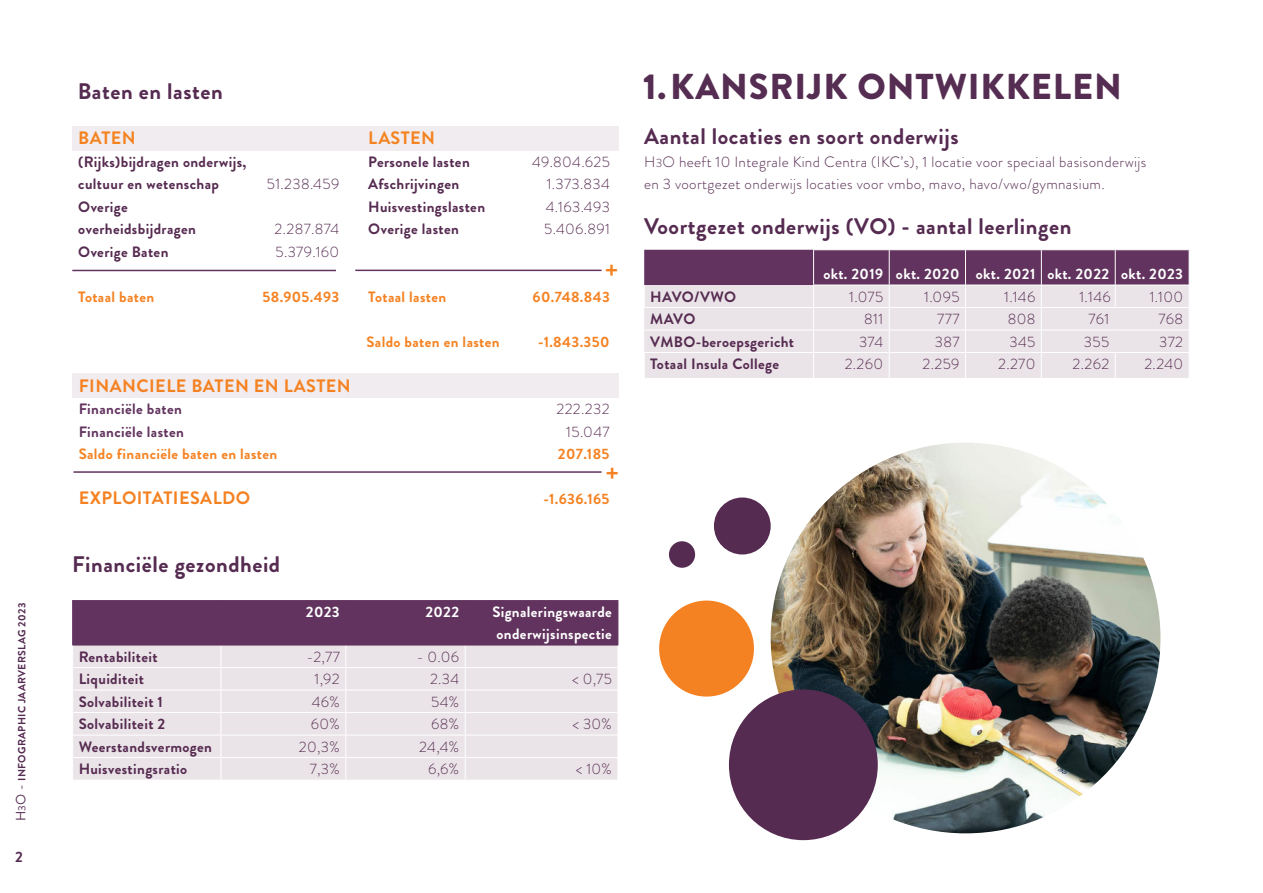
<style>
.page{position:relative;width:1263px;height:893px;background:#fff}
.page>*{position:absolute;margin:0;border:0;box-sizing:border-box;transform-origin:0 0}
.t1{font:900 36px "Brandon Grotesque";letter-spacing:.025em;color:#562d52}
.t2{font:700 25.5px "Brandon Grotesque";color:#f58222}
.t3{font:700 22.5px "Brandon Grotesque";letter-spacing:.025em;color:#562b51}
.t4{font:700 18px "Brandon Grotesque";letter-spacing:.025em;color:#f58222}
.t5{font:700 18px "Brandon Grotesque";letter-spacing:.02em;color:#f58321}
.t6{font:300 15px/22.5px "Brandon Grotesque";letter-spacing:.025em;color:#562b51}
.t7{font:700 15px/22.5px "Brandon Grotesque";letter-spacing:.025em;color:#562b51}
.t8{font:700 15px "Brandon Grotesque";letter-spacing:.025em;color:#f58222}
.t9{font:700 15px/22.5px "Brandon Grotesque";letter-spacing:.025em;color:#fff}
.t10{font:700 15px/22.5px "Brandon Grotesque";letter-spacing:.025em;color:#62335e}
.t11{font:700 10.5px "Brandon Grotesque";letter-spacing:.025em;color:#562b51}
.s1{font-weight:400;font-size:13.5px}
.s2{font-weight:400}
.s3{font-size:12px}
</style>
<div class="page">
<hr style="left:73px;top:471px;width:529px;height:2px;background:#62335e">
<div style="left:72px;top:126px;width:547px;height:24px;background:#f0ecef"></div>
<div style="left:73px;top:373px;width:546px;height:25px;background:#f0ecef"></div>
<img style="left:771px;top:443px;width:389px;height:390px">
<div style="left:659px;top:601px;width:95px;height:96px;background:#f58222;border-radius:50%"></div>
<div style="left:714px;top:497px;width:57px;height:57px;background:#562b51;border-radius:50%"></div>
<div style="left:669px;top:541px;width:26px;height:27px;background:#562b51;border-radius:50%"></div>
<hr style="left:355px;top:270px;width:247px;height:1px;background:#62335e">
<hr style="left:72px;top:270px;width:264px;height:1px;background:#62335e">
<svg style="left:73px;top:600px;width:545px;height:180px;background:#c8b8c6"></svg>
<hr style="left:221px;top:645px;width:125px;height:1px;background:#62335e">
<hr style="left:346px;top:645px;width:119px;height:1px;background:#62335e">
<hr style="left:72px;top:600px;width:1px;height:45px;background:#62335e">
<hr style="left:72px;top:645px;width:149px;height:1px;background:#62335e">
<hr style="left:221px;top:600px;width:1px;height:45px;background:#62335e">
<hr style="left:345px;top:600px;width:1px;height:45px;background:#62335e">
<hr style="left:465px;top:600px;width:1px;height:45px;background:#62335e">
<hr style="left:618px;top:600px;width:1px;height:45px;background:#62335e">
<hr style="left:465px;top:645px;width:153px;height:1px;background:#62335e">
<svg style="left:644px;top:250px;width:546px;height:128px;background:#c6b5c4"></svg>
<div style="left:729px;top:689px;width:149px;height:151px;background:#562b51;border-radius:50%"></div>
<p class="t11" style="left:16px;top:821px;width:220px;rotate:-90deg"><span class="s1">H</span><span class="s2">3</span><span class="s1">O -</span> INFOGRAPHIC JAARVERSLAG 2023</p>
<p class="t7" style="left:15px;top:848px;width:9px">2</p>
<h3 class="t3" style="left:78px;top:83px;width:146px">Baten en lasten</h3>
<p class="t5" style="left:78px;top:131px;width:59px">BATEN</p>
<p class="t7" style="left:78px;top:152px;width:170px">(Rijks)bijdragen onderwijs, cultuur en wetenschap<br>Overige overheidsbijdragen<br>Overige Baten</p>
<p class="t6" style="left:267px;top:175px;width:74px">51.238.459</p>
<p class="t6" style="left:275px;top:220px;width:66px">2.287.874<br>5.379.160</p>
<p class="t5" style="left:368px;top:131px;width:68px">LASTEN</p>
<p class="t7" style="left:368px;top:152px;width:118px">Personele lasten<br>Afschrijvingen<br>Huisvestingslasten<br>Overige lasten</p>
<p class="t6" style="left:544px;top:152px;width:67px;text-align:justify;text-indent:-12px">49.804.625<br>1.373.834<br>4.163.493<br>5.406.891</p>
<h2 class="t2" style="left:604px;top:261px;width:16px">+</h2>
<p class="t8" style="left:78px;top:291px;width:77px">Totaal baten</p>
<p class="t8" style="left:262px;top:291px;width:78px">58.905.493</p>
<p class="t8" style="left:368px;top:291px;width:79px">Totaal lasten</p>
<p class="t8" style="left:532px;top:291px;width:79px">60.748.843</p>
<p class="t8" style="left:366px;top:336px;width:135px">Saldo baten en lasten</p>
<p class="t8" style="left:538px;top:336px;width:73px">-1.843.350</p>
<p class="t4" style="left:79px;top:379px;width:274px">FINANCIELE BATEN EN LASTEN</p>
<p class="t10" style="left:79px;top:400px;width:107px">Financiële baten<br>Financiële lasten</p>
<p class="t8" style="left:79px;top:448px;width:200px">Saldo financiële baten en lasten</p>
<p class="t4" style="left:79px;top:491px;width:173px">EXPLOITATIESALDO</p>
<p class="t6" style="left:556px;top:400px;width:55px;text-align:right">222.232<br>15.047</p>
<p class="t8" style="left:558px;top:448px;width:53px">207.185</p>
<p class="t8" style="left:544px;top:493px;width:67px">-1.636.165</p>
<h2 class="t2" style="left:605px;top:463px;width:16px">+</h2>
<h3 class="t3" style="left:72px;top:556px;width:209px">Financiële gezondheid</h3>
<p class="t9" style="left:306px;top:602px;width:35px">2023</p>
<p class="t9" style="left:425px;top:602px;width:35px">2022</p>
<p class="t9" style="left:492px;top:602px;width:121px">Signaleringswaarde onderwijsinspectie</p>
<p class="t7" style="left:79px;top:647px;width:81px">Rentabiliteit</p>
<p class="t6" style="left:306px;top:647px;width:35px">-2,77</p>
<p class="t6" style="left:416px;top:647px;width:44px">- 0.06</p>
<p class="t7" style="left:79px;top:670px;width:67px">Liquiditeit</p>
<p class="t6" style="left:315px;top:670px;width:27px">1,92</p>
<p class="t6" style="left:430px;top:670px;width:31px">2.34</p>
<p class="t6" style="left:572px;top:670px;width:41px">&lt; 0,75</p>
<p class="t7" style="left:79px;top:692px;width:86px">Solvabiliteit 1</p>
<p class="t6" style="left:312px;top:692px;width:30px">46%</p>
<p class="t6" style="left:431px;top:692px;width:29px">54%</p>
<p class="t7" style="left:79px;top:715px;width:88px">Solvabiliteit 2</p>
<p class="t6" style="left:311px;top:715px;width:31px">60%</p>
<p class="t6" style="left:431px;top:715px;width:29px">68%</p>
<p class="t6" style="left:572px;top:715px;width:41px">&lt; 30%</p>
<p class="t7" style="left:79px;top:737px;width:135px">Weerstandsvermogen</p>
<p class="t6" style="left:299px;top:737px;width:42px">20,3%</p>
<p class="t6" style="left:419px;top:737px;width:41px">24,4%</p>
<p class="t7" style="left:79px;top:760px;width:110px">Huisvestingsratio</p>
<p class="t6" style="left:310px;top:760px;width:32px">7,3%</p>
<p class="t6" style="left:428px;top:760px;width:33px">6,6%</p>
<p class="t6" style="left:576px;top:760px;width:38px">&lt; 10%</p>
<h1 class="t1" style="left:643px;top:66px;width:480px">1. KANSRIJK ONTWIKKELEN</h1>
<h3 class="t3" style="left:644px;top:128px;width:316px">Aantal locaties en soort onderwijs</h3>
<p class="t6" style="left:644px;top:152px;width:504px">H<span class="s3">3</span>O heeft 10 Integrale Kind Centra (IKC’s), 1 locatie voor speciaal basisonderwijs en 3 voortgezet onderwijs locaties voor vmbo, mavo, havo/vwo/gymnasium.</p>
<h3 class="t3" style="left:644px;top:218px;width:429px">Voortgezet onderwijs (VO) - aantal leerlingen</h3>
<p class="t9" style="left:823px;top:265px;width:361px">okt. 2019 okt. 2020 okt. 2021 okt. 2022 okt. 2023</p>
<p class="t7" style="left:650px;top:287px;width:88px">HAVO/VWO</p>
<p class="t6" style="left:849px;top:287px;width:35px">1.075</p>
<p class="t6" style="left:924px;top:287px;width:37px">1.095</p>
<p class="t6" style="left:1004px;top:287px;width:33px">1.146</p>
<p class="t6" style="left:1079px;top:287px;width:33px">1.146</p>
<p class="t6" style="left:1150px;top:287px;width:35px">1.100</p>
<p class="t7" style="left:650px;top:310px;width:47px">MAVO</p>
<p class="t6" style="left:864px;top:310px;width:21px">811</p>
<p class="t6" style="left:937px;top:310px;width:24px">777</p>
<p class="t6" style="left:1008px;top:310px;width:29px">808</p>
<p class="t6" style="left:1088px;top:310px;width:22px">761</p>
<p class="t6" style="left:1158px;top:310px;width:26px">768</p>
<p class="t7" style="left:650px;top:332px;width:145px">VMBO-beroepsgericht</p>
<p class="t6" style="left:859px;top:332px;width:26px">374</p>
<p class="t6" style="left:935px;top:332px;width:26px">387</p>
<p class="t6" style="left:1009px;top:332px;width:27px">345</p>
<p class="t6" style="left:1084px;top:332px;width:27px">355</p>
<p class="t6" style="left:1159px;top:332px;width:25px">372</p>
<p class="t7" style="left:650px;top:355px;width:131px">Totaal Insula College</p>
<p class="t6" style="left:845px;top:355px;width:40px">2.260</p>
<p class="t6" style="left:922px;top:355px;width:39px">2.259</p>
<p class="t6" style="left:998px;top:355px;width:39px">2.270</p>
<p class="t6" style="left:1072px;top:355px;width:38px">2.262</p>
<p class="t6" style="left:1144px;top:355px;width:40px">2.240</p>
</div>
